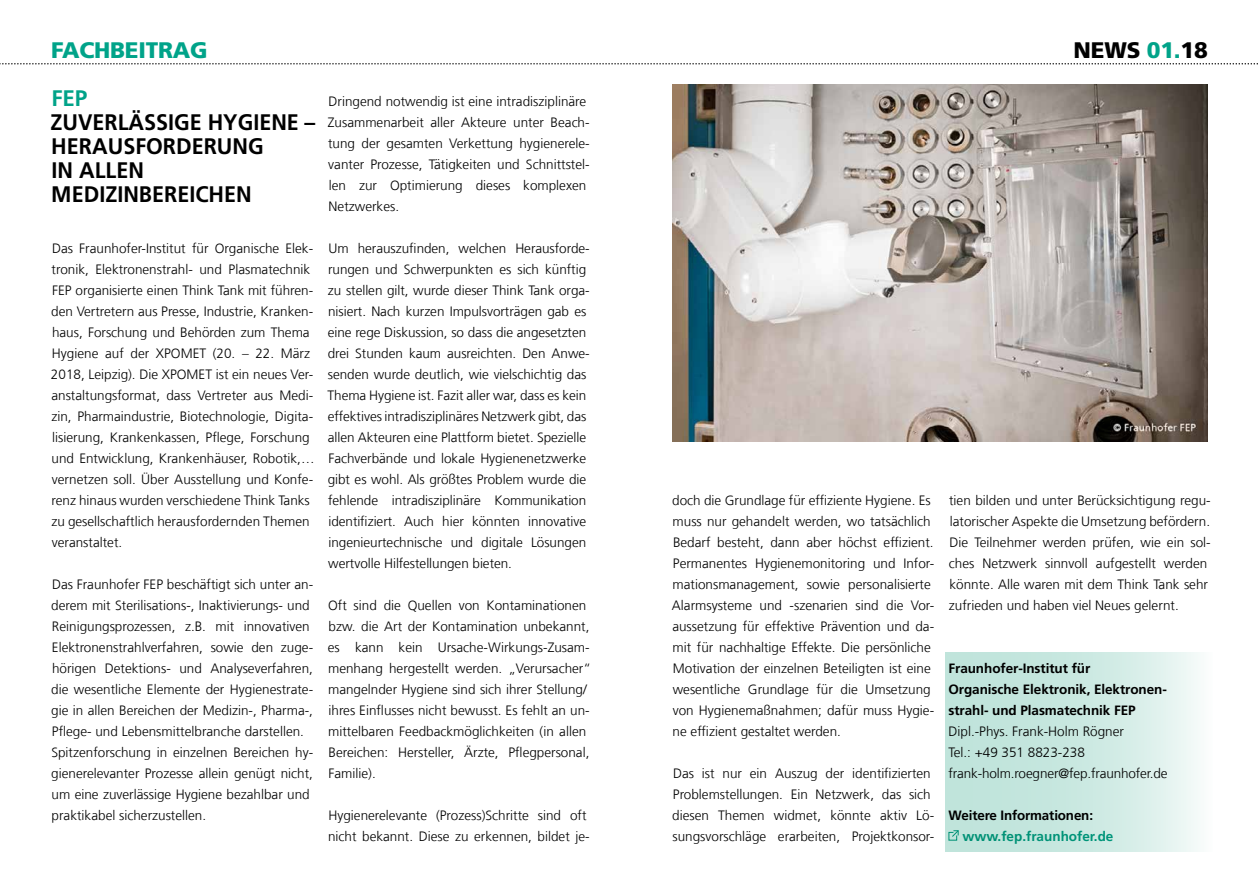
<style>
.page{position:relative;width:1259px;height:893px;background:#fff}
.page>*{position:absolute;margin:0;border:0;box-sizing:border-box;transform-origin:0 0}
.t1{font:700 22.5px/24px "Frutiger LT Com";color:#000;scale:.96 1}
.t2{font:900 22.5px "Frutiger LT Com";letter-spacing:-.01em;color:#00a389}
.t3{font:900 22.5px "Frutiger LT Com";letter-spacing:-.01em;color:#000}
.t4{font:700 22.5px "Frutiger LT Com";color:#00a389}
.t5{font:300 13.5px/21px "Frutiger LT Com";color:#000}
.t6{font:700 13.5px/21px "Frutiger LT Com";letter-spacing:-.005em;color:#000}
.t7{font:700 13.5px "Frutiger LT Com";color:#00a389}
.s1{color:#00a389}
</style>
<div class="page">
<svg style="left:0;top:63px;width:1258px;height:1px"></svg>
<img style="left:672px;top:85px;width:536px;height:357px">
<div style="left:945px;top:652px;width:268px;height:199px;background:linear-gradient(to right,#b4dfd4,#edf7f5)"></div>
<h1 class="t2" style="left:51px;top:37px;width:158px">FACHBEITRAG</h1>
<h1 class="t4" style="left:51px;top:85px;width:37px">FEP</h1>
<h1 class="t1" style="left:51px;top:110px;width:277px">Zuverlässige Hygiene –<br>H erausforderung<br>in allen<br>M edizinbereichen</h1>
<p class="t5" style="left:51px;top:237px;width:265px">Das Fraunhofer-Institut für Organische Elek&shy;tronik, Elektronenstrahl- und Plasmatechnik FEP organisierte einen Think Tank mit führen&shy;den Vertretern aus Presse, Industrie, Kranken&shy;haus, Forschung und Behörden zum Thema Hygiene auf der XPOMET (20. – 22. März 2018, Leipzig). Die XPOMET ist ein neues Ver&shy;anstaltungsformat, dass Vertreter aus Medi&shy;zin, Pharmaindustrie, Biotechnologie, Digita&shy;lisierung, Krankenkassen, Pflege, Forschung und Entwicklung, Krankenhäuser, Robotik,… vernetzen soll. Über Ausstellung und Konfe&shy;renz hinaus wurden verschiedene Think Tanks zu gesellschaftlich herausfordernden Themen veranstaltet.</p>
<p class="t5" style="left:51px;top:574px;width:263px">Das Fraunhofer FEP beschäftigt sich unter an&shy;derem mit Sterilisations-, Inaktivierungs- und Reinigungsprozessen, z.B. mit innovativen Elektronenstrahlverfahren, sowie den zuge&shy;hörigen Detektions- und Analyseverfahren, die wesentliche Elemente der Hygienestrate&shy;gie in allen Bereichen der Medizin-, Pharma-, Pflege- und Lebensmittelbranche darstellen.<br>Spitzenforschung in einzelnen Bereichen hy&shy;gienerelevanter Prozesse allein genügt nicht, um eine zuverlässige Hygiene bezahlbar und praktikabel sicherzustellen.</p>
<p class="t5" style="left:328px;top:91px;width:263px">Dringend notwendig ist eine intradisziplinäre Zusammenarbeit aller Akteure unter Beach&shy;tung der gesamten Verkettung hygienerele&shy;vanter Prozesse, Tätigkeiten und Schnittstel&shy;len zur Optimierung dieses komplexen Netzwerkes.</p>
<p class="t5" style="left:327px;top:238px;width:264px">Um herauszufinden, welchen Herausforde&shy;rungen und Schwerpunkten es sich künftig zu stellen gilt, wurde dieser Think Tank orga&shy;nisiert. Nach kurzen Impulsvorträgen gab es eine rege Diskussion, so dass die angesetzten drei Stunden kaum ausreichten. Den Anwe&shy;senden wurde deutlich, wie vielschichtig das Thema Hygiene ist. Fazit aller war, dass es kein effektives intradisziplinäres Netzwerk gibt, das allen Akteuren eine Plattform bietet. Spezielle Fachverbände und lokale Hygienenetzwerke gibt es wohl. Als größtes Problem wurde die fehlende intradisziplinäre Kommunikation identifiziert. Auch hier könnten innovative ingenieurtechnische und digitale Lösungen wertvolle H ilfestellungen bieten.</p>
<p class="t5" style="left:328px;top:595px;width:265px">Oft sind die Quellen von Kontaminationen bzw. die Art der Kontamination unbekannt, es kann kein Ursache-Wirkungs-Zusam&shy;menhang hergestellt werden. „Verursacher“ mangelnder Hygiene sind sich ihrer Stellung/ ihres Einflusses nicht bewusst. Es fehlt an un&shy;mittelbaren Feedbackmöglichkeiten (in allen Bereichen: Hersteller, Ärzte, Pflegpersonal, Familie).</p>
<p class="t5" style="left:328px;top:805px;width:263px">Hygienerelevante (Prozess)Schritte sind oft nicht bekannt. Diese zu erkennen, bildet je-</p>
<h1 class="t3" style="left:1073px;top:37px;width:136px">NEWS <span class="s1">01.</span>18</h1>
<p class="t5" style="left:672px;top:490px;width:264px">doch die Grundlage für effiziente Hygiene. Es muss nur gehandelt werden, wo tatsächlich Bedarf besteht, dann aber höchst effizient.<br>Permanentes Hygienemonitoring und Infor&shy;mationsmanagement, sowie personalisierte Alarmsysteme und -szenarien sind die Vor&shy;aussetzung für effektive Prävention und da&shy;mit für nachhaltige Effekte. Die persönliche Motivation der einzelnen Beteiligten ist eine wesentliche Grundlage für die Umsetzung von Hygienemaßnahmen; dafür muss Hygie&shy;ne effizient gestaltet werden.</p>
<p class="t5" style="left:672px;top:763px;width:263px">Das ist nur ein Auszug der identifizierten Problemstellungen. Ein Netzwerk, das sich diesen Themen widmet, könnte aktiv Lö&shy;sungsvorschläge erarbeiten, Projektkonsor-</p>
<p class="t5" style="left:949px;top:490px;width:263px">tien bilden und unter Berücksichtigung regu&shy;latorischer Aspekte die Umsetzung befördern.<br>Die Teilnehmer werden prüfen, wie ein sol&shy;ches Netzwerk sinnvoll aufgestellt werden könnte. Alle waren mit dem Think Tank sehr zufrieden und haben viel Neues gelernt.</p>
<p class="t6" style="left:948px;top:657px;width:220px">Fraunhofer-Institut für<br>Organische Elektronik, Elektronen&shy;strahl- und Plasmatechnik FEP</p>
<p class="t5" style="left:948px;top:720px;width:221px">Dipl.-Phys. Frank-Holm Rögner<br>Tel.: +49 351 8823-238 frank-holm.roegner@fep.fraunhofer.de</p>
<p class="t6" style="left:948px;top:804px;width:146px">Weitere Informationen:</p>
<p class="t7" style="left:962px;top:828px;width:153px">www.fep.fraunhofer.de</p>
</div>
